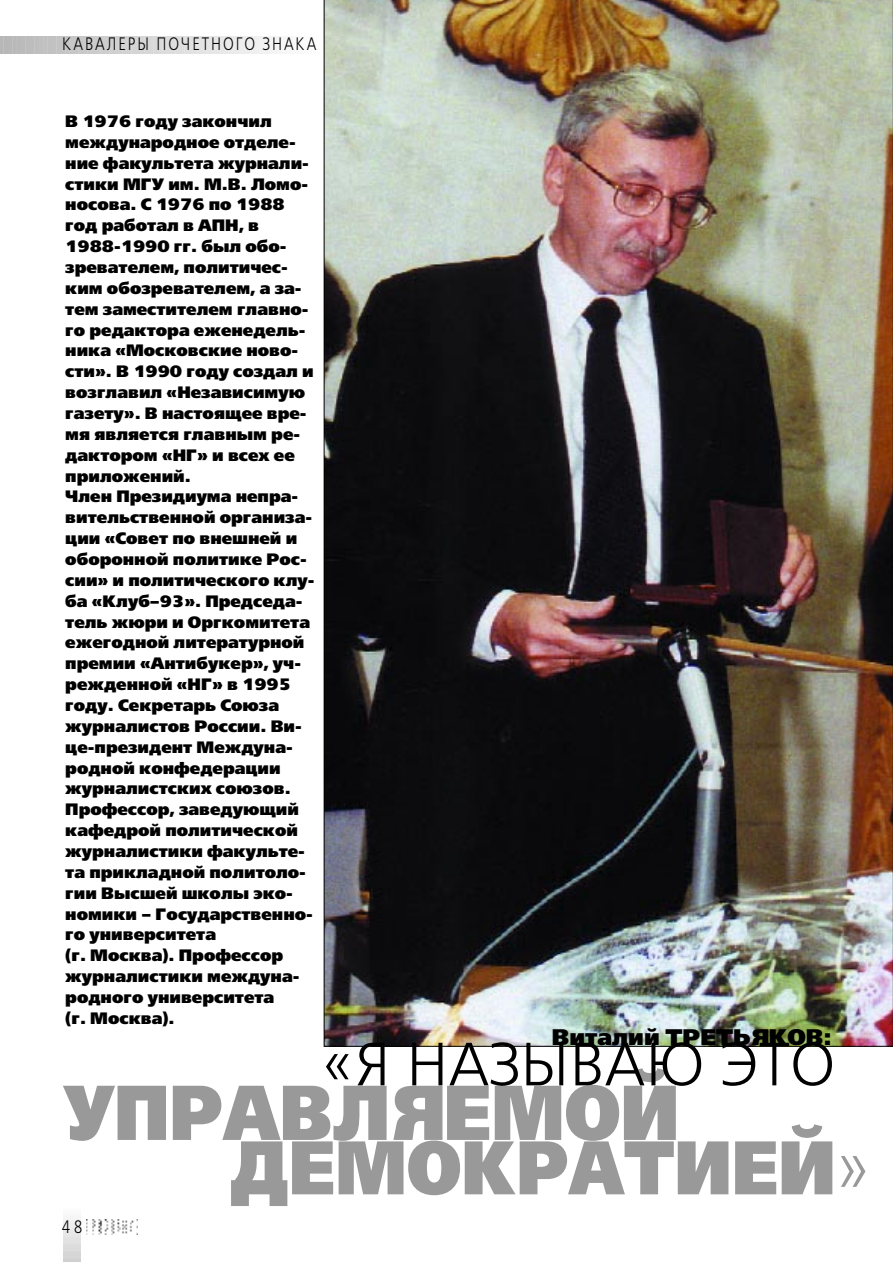
<style>
.page{position:relative;width:893px;height:1262px;background:#fff}
.page>*{position:absolute;margin:0;border:0;box-sizing:border-box;transform-origin:0 0}
.t1{font:77.4px "Free Set Black C";color:#999;scale:.88 1}
.t2{font:75.6px "Free Set Black C";color:#999;scale:.88 1}
.t3{font:60.75px "Free Set C";color:#000}
.t4{font:22.5px "Free Set Black C";color:#000}
.t5{font:18px "Free Set C";letter-spacing:.135em;color:#000;scale:.8 1}
.t6{font:16.5px/20.9px "Free Set Black C";color:#000}
.s1{font-family:"Free Set C";font-size:74.55px}
</style>
<div class="page">
<img style="left:86px;top:1219px;width:51px;height:15px">
<svg style="left:0;top:36px;width:324px;height:17px"></svg>
<svg style="left:64px;top:1219px;width:17px;height:43px"></svg>
<img style="left:324px;top:0;width:568px;height:1046px">
<p class="t5" style="left:62px;top:36px;width:319px">КАВАЛЕРЫ ПОЧЕТНОГО ЗНАКА</p>
<p class="t6" style="left:65px;top:112px;width:251px">В 1976 году закончил международное отделе&shy;ние факультета журнали&shy;стики МГУ им. М.В. Ломо&shy;носова. С 1976 по 1988 год работал в АПН, в<br>1988-1990 гг. был обо&shy;зревателем, политичес&shy;ким обозревателем, а за&shy;тем заместителем главно&shy;го редактора еженедель&shy;ника «Московские ново&shy;сти». В 1990 году создал и возглавил «Независимую газету». В настоящее вре&shy;мя является главным ре&shy;дактором «НГ» и всех ее приложений.<br>Член Президиума непра&shy;вительственной организа&shy;ции «Совет по внешней и оборонной политике Рос&shy;сии» и политического клу&shy;ба «Клуб–93». Председа&shy;тель жюри и Оргкомитета ежегодной литературной премии «Антибукер», уч&shy;режденной «НГ» в 1995 году. Секретарь Союза журналистов России. Ви&shy;це-президент Междуна&shy;родной конфедерации журналистских союзов.<br>Профессор, заведующий кафедрой политической журналистики факульте&shy;та прикладной политоло&shy;гии Высшей школы эко&shy;номики – Государственно&shy;го университета<br>(г. Москва). Профессор журналистики междуна&shy;родного университета<br>(г. Москва).</p>
<h3 class="t4" style="left:552px;top:1027px;width:281px">Виталий ТРЕТЬЯКОВ:</h3>
<h3 class="t3" style="left:322px;top:1037px;width:514px">«Я НАЗЫВАЮ ЭТО</h3>
<h1 class="t1" style="left:64px;top:1078px;width:700px">УПРАВЛЯЕМОЙ</h1>
<h2 class="t2" style="left:230px;top:1134px;width:728px">ДЕМОКРАТИЕЙ<span class="s1">»</span></h2>
<p class="t5" style="left:62px;top:1218px;width:27px">48</p>
</div>
